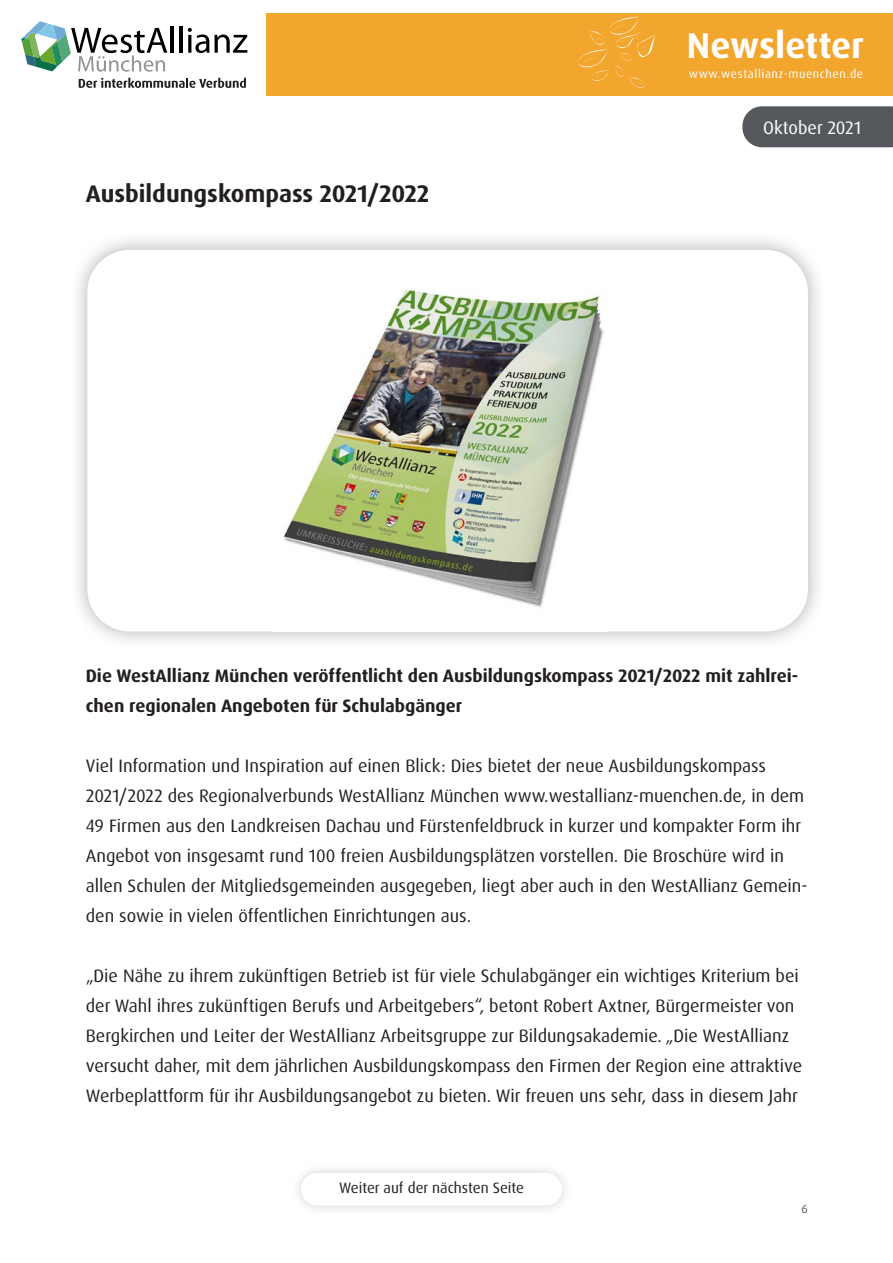
<style>
.page{position:relative;width:893px;height:1263px;background:#fff}
.page>*{position:absolute;margin:0;border:0;box-sizing:border-box;transform-origin:0 0}
.t1{font:700 36px "Dax Pro";color:#fff}
.t2{font:700 24px "Dax Pro";color:#231f20}
.t3{font:18px/30px "Dax Pro";color:#231f20}
.t4{font:700 18px/30px "Dax Pro";color:#231f20}
.t5{font:18px "Dax Pro";color:#fff}
.t6{font:15px "Dax Pro";color:#231f20}
.t7{font:12px "Dax Pro";letter-spacing:.05em;color:#fff}
.t8{font:12px "Dax Pro";color:#585859}
</style>
<div class="page">
<div style="left:290px;top:1161px;width:283px;height:56px;background:#231f20;opacity:.2"></div>
<div style="left:301px;top:1173px;width:261px;height:32px;background:#fff;border-radius:16px"></div>
<div style="left:69px;top:231px;width:758px;height:419px;background:#231f20;opacity:.35"></div>
<div style="left:87px;top:250px;width:721px;height:381px;background:#fff;border-radius:43px"></div>
<img style="left:283px;top:289px;width:321px;height:318px">
<div style="left:266px;top:13px;width:627px;height:83px;background:#f2a62e"></div>
<div style="left:742px;top:106px;width:151px;height:41px;background:#55585c"></div>
<hr style="left:171px;top:27px;width:3px;height:26px;background:#000">
<hr style="left:180px;top:27px;width:3px;height:26px;background:#000">
<svg style="left:188px;top:28px;width:59px;height:25px"></svg>
<svg style="left:21px;top:21px;width:146px;height:51px"></svg>
<svg style="left:79px;top:78px;width:167px;height:10px"></svg>
<svg style="left:578px;top:16px;width:78px;height:72px"></svg>
<h1 class="t1" style="left:687px;top:22px;width:179px">Newsletter</h1>
<p class="t7" style="left:689px;top:66px;width:176px">www.westallianz-muenchen.de</p>
<p class="t2" style="left:86px;top:178px;width:345px">Ausbildungskompass 2021/2022</p>
<p class="t5" style="left:763px;top:116px;width:99px">Oktober 2021</p>
<p class="t4" style="left:86px;top:661px;width:714px">Die WestAllianz München veröffentlicht den Ausbildungskompass 2021/2022 mit zahlrei&shy;chen regionalen Angeboten für Schulabgänger</p>
<p class="t3" style="left:86px;top:751px;width:723px">Viel Information und Inspiration auf einen Blick: Dies bietet der neue Ausbildungskompass 2021/2022 des Regionalverbunds WestAllianz München www.westallianz-muenchen.de, in dem 49 Firmen aus den Landkreisen Dachau und Fürstenfeldbruck in kurzer und kompakter Form ihr Angebot von insgesamt rund 100 freien Ausbildungsplätzen vorstellen. Die Broschüre wird in allen Schulen der Mitgliedsgemeinden ausgegeben, liegt aber auch in den WestAllianz Gemein&shy;den sowie in vielen öffentlichen Einrichtungen aus.</p>
<p class="t3" style="left:86px;top:961px;width:718px">„Die Nähe zu ihrem zukünftigen Betrieb ist für viele Schulabgänger ein wichtiges Kriterium bei der Wahl ihres zukünftigen Berufs und Arbeitgebers“, betont Robert Axtner, Bürgermeister von Bergkirchen und Leiter der WestAllianz Arbeitsgruppe zur Bildungsakademie. „Die WestAllianz versucht daher, mit dem jährlichen Ausbildungskompass den Firmen der Region eine attraktive Werbeplattform für ihr Ausbildungsangebot zu bieten. Wir freuen uns sehr, dass in diesem Jahr</p>
<p class="t6" style="left:339px;top:1178px;width:187px">Weiter auf der nächsten Seite</p>
<p class="t8" style="left:802px;top:1201px;width:8px">6</p>
</div>
